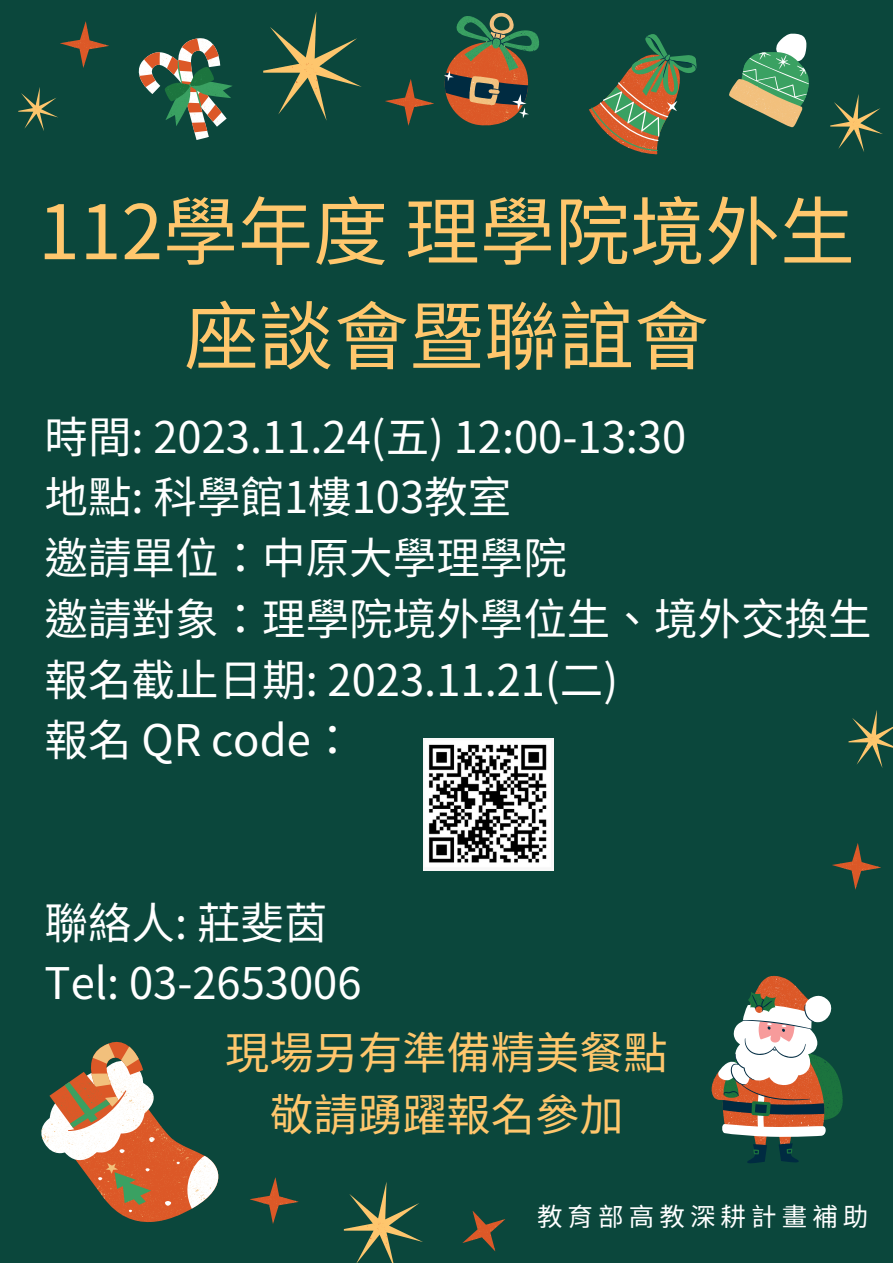
<style>
.page{position:relative;width:893px;height:1263px;background:#0b473c}
.page>*{position:absolute;margin:0;border:0;box-sizing:border-box;transform-origin:0 0}
.t1{font:75px/104.6px "Noto Sans TC";color:#ffc76d;text-align:center}
.t2{font:44.25px/61.9px "Noto Sans TC";color:#ffc76d;text-align:center}
.t3{font:43.5px "Noto Sans TC";color:#fff}
.t4{font:25.5px "Noto Sans TC";letter-spacing:.2em;color:#fff}
</style>
<div class="page">
<svg style="left:263px;top:12px;width:99px;height:109px"></svg>
<svg style="left:589px;top:34px;width:108px;height:121px"></svg>
<svg style="left:729px;top:33px;width:80px;height:95px"></svg>
<svg style="left:711px;top:976px;width:132px;height:187px"></svg>
<svg style="left:830px;top:94px;width:53px;height:58px"></svg>
<svg style="left:832px;top:843px;width:49px;height:47px"></svg>
<svg style="left:18px;top:87px;width:40px;height:44px"></svg>
<svg style="left:344px;top:1182px;width:79px;height:81px"></svg>
<svg style="left:250px;top:1177px;width:49px;height:47px"></svg>
<svg style="left:848px;top:710px;width:45px;height:58px"></svg>
<svg style="left:41px;top:1041px;width:178px;height:182px"></svg>
<svg style="left:385px;top:12px;width:154px;height:114px"></svg>
<svg style="left:462px;top:1211px;width:44px;height:41px"></svg>
<svg style="left:60px;top:21px;width:49px;height:47px"></svg>
<svg style="left:138px;top:38px;width:95px;height:102px"></svg>
<img style="left:423px;top:739px;width:130px;height:131px">
<p class="t1" style="left:38px;top:174px;width:810px">112學年度理學院境外生座談會暨聯誼會</p>
<p class="t3" style="left:45px;top:402px;width:643px">時間: 2023.11.24(五) 12:00-13:30</p>
<p class="t3" style="left:45px;top:463px;width:468px">地點: 科學館1樓103教室</p>
<p class="t3" style="left:45px;top:524px;width:524px">邀請單位：中原大學理學院</p>
<p class="t3" style="left:45px;top:584px;width:823px">邀請對象：理學院境外學位生、境外交換生</p>
<p class="t3" style="left:45px;top:645px;width:575px">報名截止日期: 2023.11.21(二)</p>
<p class="t3" style="left:45px;top:706px;width:311px">報名 QR code：</p>
<p class="t3" style="left:45px;top:888px;width:284px">聯絡人: 莊斐茵</p>
<p class="t3" style="left:45px;top:949px;width:318px">Tel: 03-2653006</p>
<p class="t2" style="left:225px;top:1018px;width:444px">現場另有準備精美餐點敬請踴躍報名參加</p>
<p class="t4" style="left:537px;top:1196px;width:333px">教育部高教深耕計畫補助</p>
</div>
